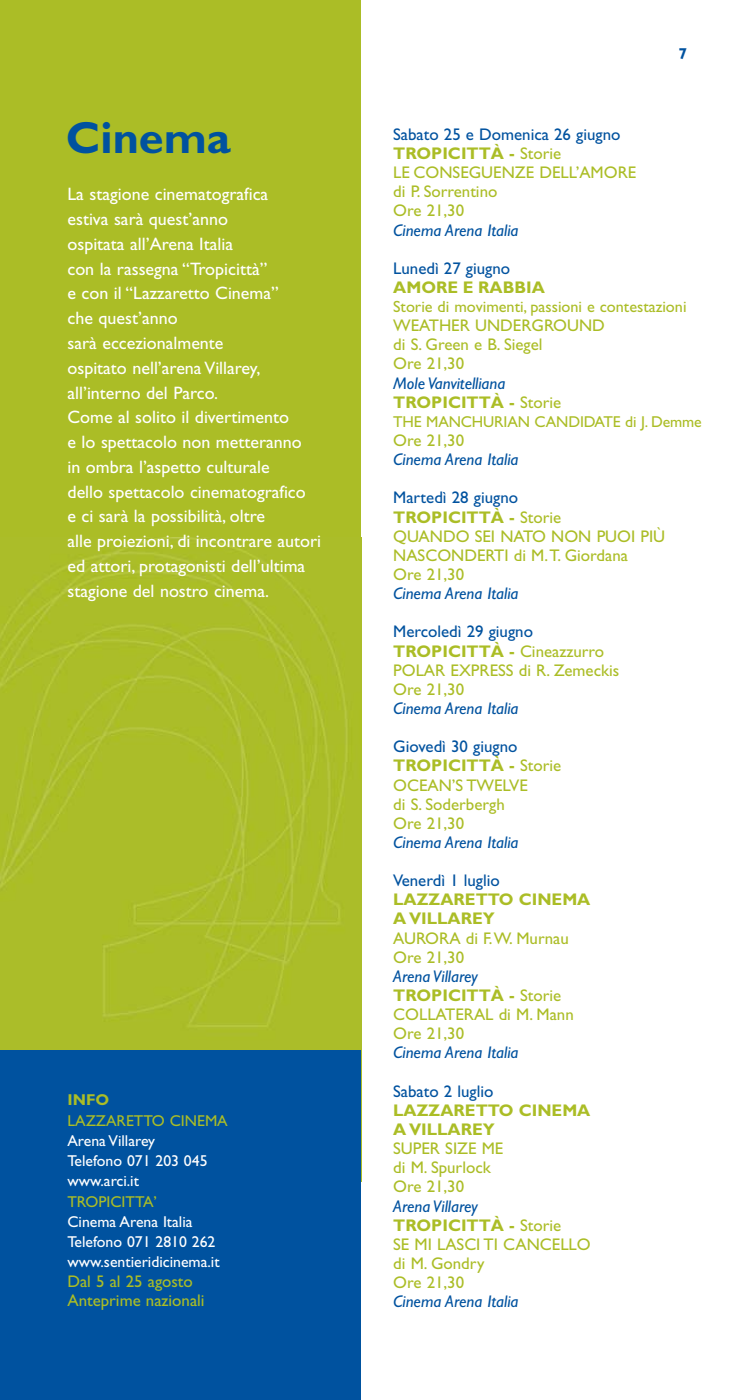
<style>
.page{position:relative;width:733px;height:1400px;background:#fff}
.page>*{position:absolute;margin:0;border:0;box-sizing:border-box;transform-origin:0 0}
.t1{font:700 45px "Gill Sans";color:#00529f}
.t2{font:18px/24.8px "Gill Sans";color:#fff}
.t3{font:16.88px/19.1px "Gill Sans";color:#abbd26}
.t4{font:16.88px/19.1px "Gill Sans";color:#00529f}
.t5{font:italic 16.88px/19.1px "Gill Sans";color:#00529f}
.t6{font:16.2px "Gill Sans";color:#abbd26}
.t7{font:15.75px/20.2px "Gill Sans";color:#fff}
.t8{font:15.75px "Gill Sans";letter-spacing:-.01em;color:#abbd26}
.t9{font:700 15.75px "Gill Sans";color:#00529f}
.s1{font-weight:700;color:#abbd26}
.s2{color:#abbd26}
.s3{color:#00529f}
.s4{font-weight:700}
.s5{font-style:italic;color:#00529f}
.s6{font-style:normal;color:#abbd26}
</style>
<div class="page">
<svg style="left:0;top:0;width:362px;height:1399px;background:#80a245"></svg>
<p class="t1" style="left:66px;top:122px;width:166px">Cinema</p>
<p class="t2" style="left:67px;top:184px;width:255px">La stagione cinematografica<br>estiva sarà quest’anno<br>ospitata all’Arena Italia<br>con la rassegna “Tropicittà”<br>e con il “Lazzaretto Cinema”<br>che quest’anno<br>sarà eccezionalmente<br>ospitato nell’arena Villarey, all’interno del Parco.<br>Come al solito il divertimento<br>e lo spettacolo non metteranno<br>in ombra l’aspetto culturale<br>dello spettacolo cinematografico<br>e ci sarà la possibilità, oltre<br>alle proiezioni, di incontrare autori ed attori, protagonisti dell’ultima stagione del nostro cinema.</p>
<p class="t7" style="left:67px;top:1091px;width:162px"><span class="s1">INFO<br></span><span class="s2">LAZZARETTO CINEMA<br></span>Arena Villarey<br>Telefono 071 203 045 www.arci.it<br><span class="s2">TROPICITTA’<br></span>Cinema Arena Italia<br>Telefono 071 2810 262 www.sentieridicinema.it</p>
<p class="t3" style="left:67px;top:1272px;width:139px">Dal 5 al 25 agosto<br>Anteprime nazionali</p>
<p class="t9" style="left:678px;top:48px;width:10px">7</p>
<p class="t3" style="left:393px;top:126px;width:245px"><span class="s3">Sabato 25 e Domenica 26 giugno<br></span><span class="s4">TROPICITTÀ -</span> Storie<br>LE CONSEGUENZE DELL’AMORE di P. Sorrentino<br>Ore 21,30<br><span class="s5">Cinema Arena Italia</span></p>
<p class="t4" style="left:393px;top:260px;width:153px">Lunedì 27 giugno<br><span class="s1">AMORE E RABBIA</span></p>
<p class="t6" style="left:393px;top:301px;width:295px">Storie di movimenti, passioni e contestazioni</p>
<p class="t3" style="left:393px;top:318px;width:213px">WEATHER UNDERGROUND di S. Green e B. Siegel<br>Ore 21,30<br><span class="s5">Mole Vanvitelliana<br></span><span class="s4">TROPICITTÀ -</span> Storie</p>
<p class="t8" style="left:393px;top:416px;width:310px">THE MANCHURIAN CANDIDATE di J. Demme</p>
<p class="t5" style="left:393px;top:432px;width:127px"><span class="s6">Ore 21,30<br></span>Cinema Arena Italia</p>
<p class="t3" style="left:393px;top:490px;width:273px"><span class="s3">Martedì 28 giugno<br></span><span class="s4">TROPICITTÀ -</span> Storie<br>QUANDO SEI NATO NON PUOI PIÙ<br>NASCONDERTI di M.T. Giordana<br>Ore 21,30<br><span class="s5">Cinema Arena Italia</span></p>
<p class="t3" style="left:393px;top:624px;width:228px"><span class="s3">Mercoledì 29 giugno<br></span><span class="s4">TROPICITTÀ -</span> Cineazzurro<br>POLAR EXPRESS di R. Zemeckis<br>Ore 21,30<br><span class="s5">Cinema Arena Italia</span></p>
<p class="t3" style="left:393px;top:738px;width:169px"><span class="s3">Giovedì 30 giugno<br></span><span class="s4">TROPICITTÀ -</span> Storie<br>OCEAN’S TWELVE<br>di S. Soderbergh<br>Ore 21,30<br><span class="s5">Cinema Arena Italia</span></p>
<p class="t3" style="left:393px;top:872px;width:199px"><span class="s3">Venerdì 1 luglio<br></span><span class="s4">LAZZARETTO CINEMA<br>A VILLAREY<br></span>AURORA di F.W. Murnau<br>Ore 21,30<br><span class="s5">Arena Villarey<br></span><span class="s4">TROPICITTÀ -</span> Storie<br>COLLATERAL di M. Mann<br>Ore 21,30<br><span class="s5">Cinema Arena Italia</span></p>
<p class="t3" style="left:393px;top:1083px;width:199px"><span class="s3">Sabato 2 luglio<br></span><span class="s4">LAZZARETTO CINEMA<br>A VILLAREY<br></span>SUPER SIZE ME<br>di M. Spurlock<br>Ore 21,30<br><span class="s5">Arena Villarey<br></span><span class="s4">TROPICITTÀ -</span> Storie<br>SE MI LASCI TI CANCELLO di M. Gondry<br>Ore 21,30<br><span class="s5">Cinema Arena Italia</span></p>
</div>
